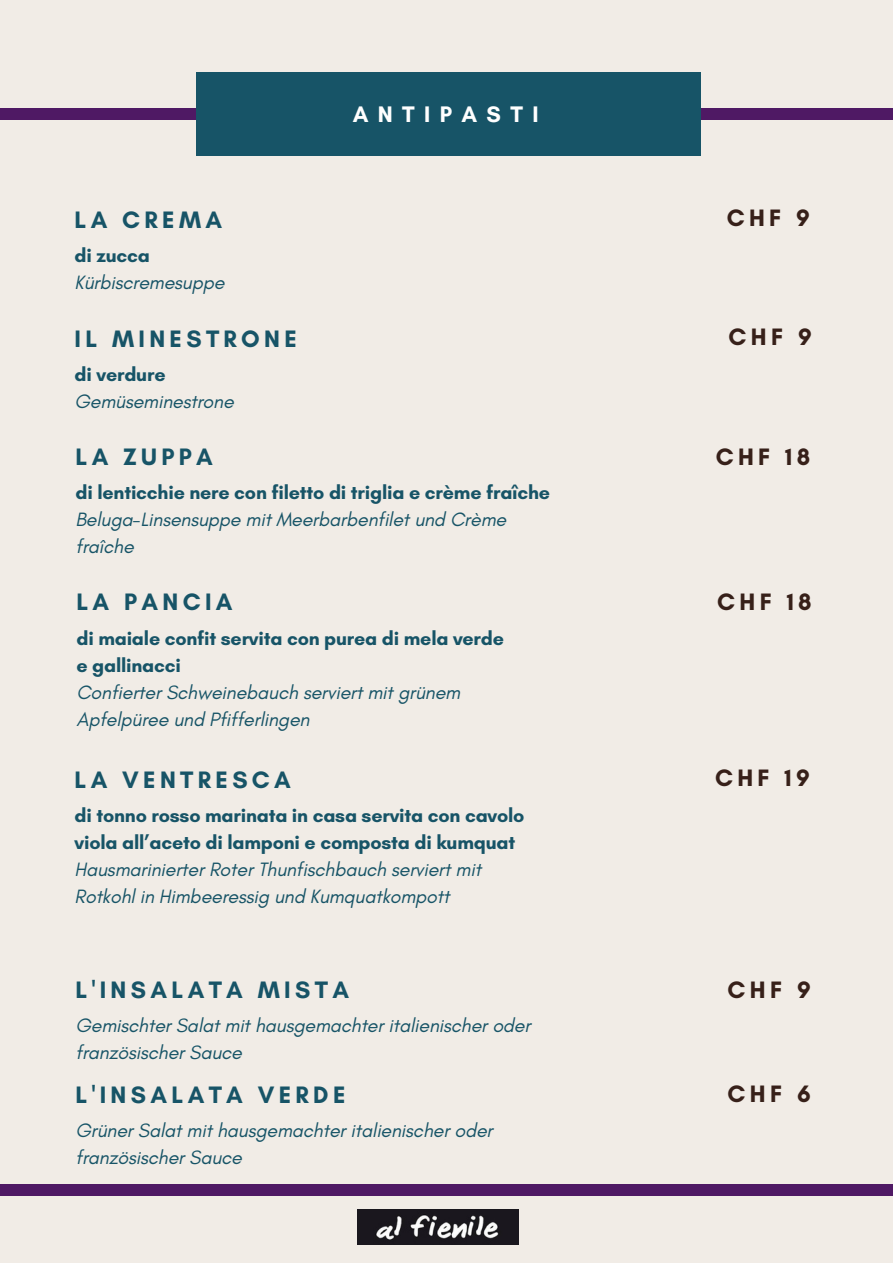
<style>
.page{position:relative;width:893px;height:1264px;background:#fff}
.page>*{position:absolute;margin:0;border:0;box-sizing:border-box;transform-origin:0 0}
.t1{font:700 24.15px "Glacial Indifference";letter-spacing:.18em;color:#175467}
.t2{font:700 24.15px "Glacial Indifference";letter-spacing:.18em;color:#372019}
.t3{font:700 22.95px "Glacial Indifference";letter-spacing:.41em;color:#fff}
.t4{font:italic 19.65px/27px "Glacial Indifference";letter-spacing:-.01em;color:#175467}
.t5{font:700 19.65px/27px "Glacial Indifference";letter-spacing:-.01em;color:#175467}
</style>
<div class="page">
<div style="left:0;top:0;width:892px;height:1262px;background:#f1ece6"></div>
<div style="left:0;top:108px;width:892px;height:12px;background:#4f1964"></div>
<div style="left:0;top:1184px;width:892px;height:11px;background:#4f1964"></div>
<div style="left:196px;top:72px;width:504px;height:83px;background:#175467"></div>
<img style="left:357px;top:1209px;width:161px;height:35px">
<p class="t1" style="left:75px;top:205px;width:149px">LA CREMA</p>
<p class="t5" style="left:75px;top:242px;width:77px">di zucca</p>
<p class="t4" style="left:75px;top:269px;width:151px">Kürbiscremesuppe</p>
<p class="t1" style="left:75px;top:324px;width:224px">IL MINESTRONE</p>
<p class="t5" style="left:75px;top:361px;width:92px">di verdure</p>
<p class="t4" style="left:75px;top:388px;width:161px">Gemüseminestrone</p>
<p class="t3" style="left:352px;top:100px;width:187px">ANTIPASTI</p>
<p class="t2" style="left:726px;top:203px;width:85px">CHF 9</p>
<p class="t2" style="left:728px;top:322px;width:85px">CHF 9</p>
<p class="t1" style="left:75px;top:442px;width:139px">LA ZUPPA</p>
<p class="t2" style="left:715px;top:442px;width:96px">CHF 18</p>
<p class="t5" style="left:75px;top:478px;width:476px">di lenticchie nere con filetto di triglia e crème fraîche</p>
<p class="t4" style="left:75px;top:505px;width:432px">Beluga-Linsensuppe mit Meerbarbenfilet und Crème fraîche</p>
<p class="t1" style="left:76px;top:587px;width:158px">LA PANCIA</p>
<p class="t2" style="left:717px;top:586px;width:96px">CHF 18</p>
<p class="t5" style="left:76px;top:624px;width:429px">di maiale confit servita con purea di mela verde e gallinacci</p>
<p class="t4" style="left:76px;top:678px;width:385px">Confierter Schweinebauch serviert mit grünem<br>Apfelpüree und Pfifferlingen</p>
<p class="t1" style="left:75px;top:765px;width:218px">LA VENTRESCA</p>
<p class="t5" style="left:75px;top:801px;width:451px">di tonno rosso marinata in casa servita con cavolo viola all’aceto di lamponi e composta di kumquat</p>
<p class="t4" style="left:75px;top:855px;width:408px">Hausmarinierter Roter Thunfischbauch serviert mit<br>Rotkohl in Himbeeressig und Kumquatkompott</p>
<p class="t2" style="left:715px;top:763px;width:96px">CHF 19</p>
<p class="t1" style="left:75px;top:975px;width:275px">L'INSALATA MISTA</p>
<p class="t2" style="left:727px;top:974px;width:85px">CHF 9</p>
<p class="t4" style="left:75px;top:1012px;width:456px">Gemischter Salat mit hausgemachter italienischer oder französischer Sauce</p>
<p class="t1" style="left:75px;top:1079px;width:271px">L'INSALATA VERDE</p>
<p class="t2" style="left:727px;top:1078px;width:85px">CHF 6</p>
<p class="t4" style="left:75px;top:1116px;width:418px">Grüner Salat mit hausgemachter italienischer oder französischer Sauce</p>
</div>
